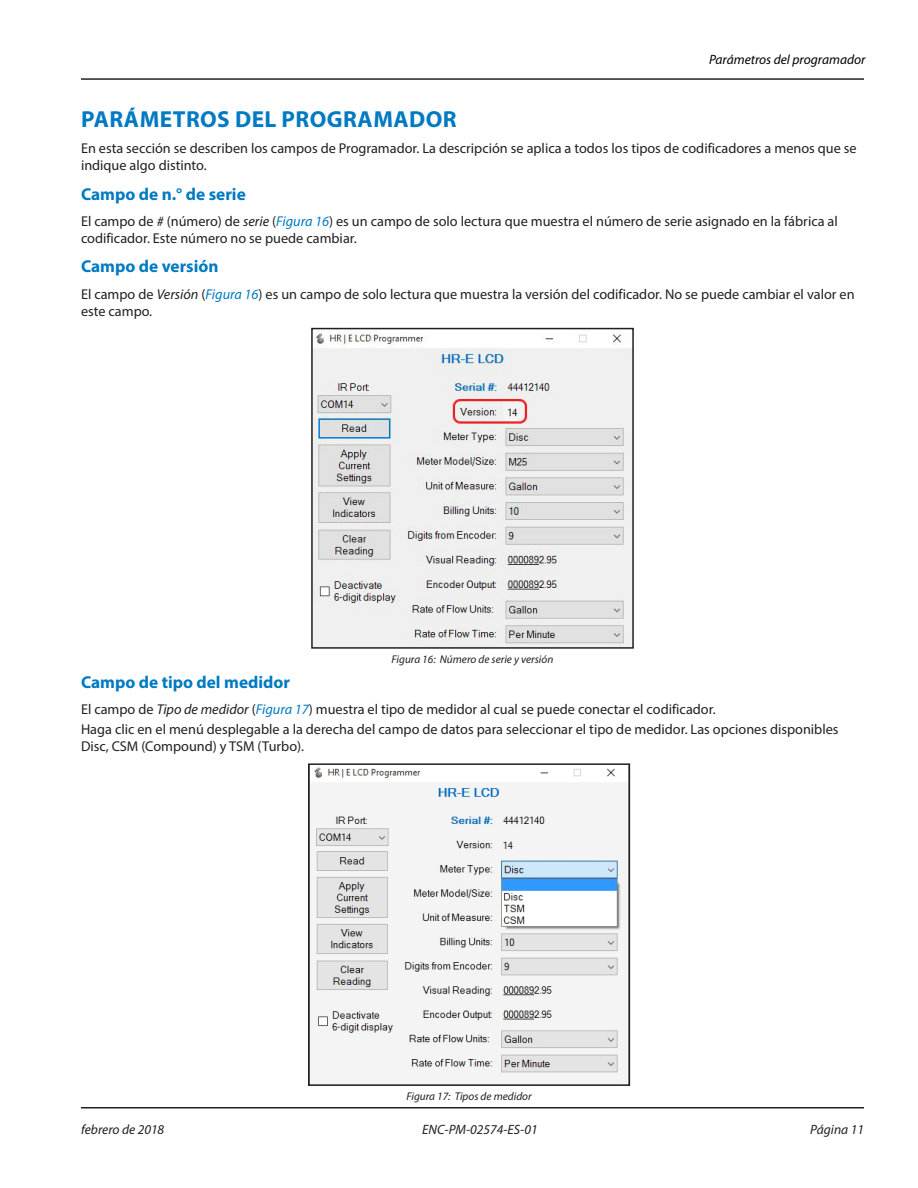
<style>
.page{position:relative;width:918px;height:1188px;background:#fff}
.page>*{position:absolute;margin:0;border:0;box-sizing:border-box;transform-origin:0 0}
.Heading_1{font:700 23.25px "Myriad Pro";letter-spacing:.02em;color:#007ac2}
.Heading_2{font:700 17.25px "Myriad Pro";color:#007ac2}
.Body{font:14.25px/17.2px "Myriad Pro";color:#231f20}
.t1{font:italic 13.5px "Myriad Pro";color:#231f20}
.t2{font:italic 13.5px "Myriad Pro";color:#000}
.t3{font:italic 11.25px "Myriad Pro";color:#231f20}
.s1{font-style:italic}
.s2{font-style:italic;color:#007ac2}
</style>
<div class="page">
<hr style="left:81px;top:78px;width:783px;height:2px;background:#231f20">
<hr style="left:81px;top:1107px;width:783px;height:1px;background:#231f20">
<img style="left:314px;top:332px;width:317px;height:314px">
<div style="left:311px;top:328px;width:323px;height:321px;border:2px solid #231f20"></div>
<img style="left:311px;top:767px;width:316px;height:316px">
<div style="left:308px;top:763px;width:322px;height:323px;border:2px solid #231f20"></div>
<p class="t2" style="left:709px;top:51px;width:158px">Parámetros del programador</p>
<p class="Heading_1" style="left:81px;top:104px;width:377px">PARÁMETROS DEL PROGRAMADOR</p>
<p class="Body" style="left:81px;top:139px;width:777px">En esta sección se describen los campos de Programador. La descripción se aplica a todos los tipos de codificadores a menos que se indique algo distinto.</p>
<p class="Heading_2" style="left:81px;top:183px;width:166px">Campo de n.° de serie</p>
<p class="Body" style="left:81px;top:212px;width:758px">El campo de <span class="s1">#</span> (número) de <span class="s1">serie</span> (<span class="s2">Figura 16</span>) es un campo de solo lectura que muestra el número de serie asignado en la fábrica al codificador. Este número no se puede cambiar.</p>
<p class="Heading_2" style="left:81px;top:255px;width:139px">Campo de versión</p>
<p class="Body" style="left:81px;top:285px;width:775px">El campo de <span class="s1">Versión</span> (<span class="s2">Figura 16</span>) es un campo de solo lectura que muestra la versión del codificador. No se puede cambiar el valor en este campo.</p>
<p class="t3" style="left:392px;top:652px;width:163px">Figura 16: Número de serie y versión</p>
<p class="Heading_2" style="left:81px;top:671px;width:210px">Campo de tipo del medidor</p>
<p class="Body" style="left:81px;top:700px;width:635px">El campo de <span class="s1">Tipo de medidor</span> (<span class="s2">Figura 17</span>) muestra el tipo de medidor al cual se puede conectar el codificador.</p>
<p class="Body" style="left:81px;top:721px;width:759px">Haga clic en el menú desplegable a la derecha del campo de datos para seleccionar el tipo de medidor. Las opciones disponibles<br>Disc, CSM (Compound) y TSM (Turbo).</p>
<p class="t3" style="left:407px;top:1089px;width:127px">Figura 17: Tipos de medidor</p>
<p class="t1" style="left:81px;top:1121px;width:85px">febrero de 2018</p>
<p class="t1" style="left:422px;top:1121px;width:117px">ENC-PM-02574-ES-01</p>
<p class="t1" style="left:810px;top:1121px;width:55px">Página 11</p>
</div>
